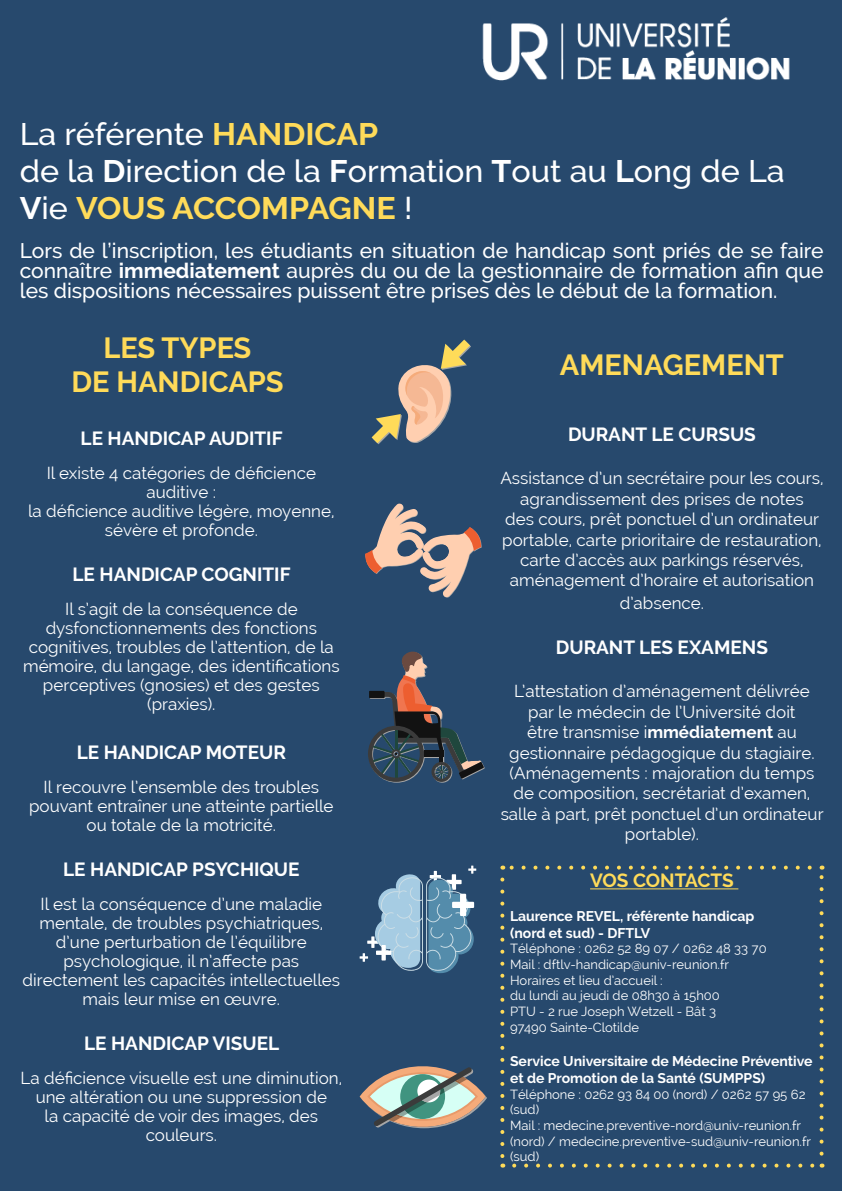
<style>
.page{position:relative;width:842px;height:1191px;background:#27496d}
.page>*{position:absolute;margin:0;border:0;box-sizing:border-box;transform-origin:0 0}
.t1{font:500 31px/37.2px "Raleway";color:#fff;scale:1.04 1}
.t2{font:700 29px "Raleway";color:#ffdb59}
.t3{font:500 21px/20px "Raleway";color:#fff;text-align:justify}
.t4{font:700 19px "Raleway";color:#fff}
.t5{font:700 19px "Raleway";letter-spacing:-.005em;color:#ffdb59}
.t6{font:17px/19px "Raleway";color:#fff;text-align:center}
.t7{font:700 14px/16.8px "Raleway";color:#fff}
.t8{font:13px/15.6px "Raleway";color:#fff}
.s1{font-weight:700;color:#ffdb59}
.s2{font-weight:700}
</style>
<div class="page">
<svg style="left:360px;top:1066px;width:127px;height:63px"></svg>
<svg style="left:372px;top:339px;width:99px;height:105px"></svg>
<svg style="left:365px;top:503px;width:117px;height:94px"></svg>
<svg style="left:368px;top:651px;width:117px;height:131px"></svg>
<hr style="left:590px;top:888px;width:148px;height:1px;background:#ffdb59">
<svg style="left:500px;top:879px;width:4px;height:288px"></svg>
<svg style="left:514px;top:1163px;width:308px;height:4px"></svg>
<svg style="left:819px;top:865px;width:4px;height:288px"></svg>
<svg style="left:502px;top:865px;width:308px;height:4px"></svg>
<img style="left:482px;top:17px;width:308px;height:64px">
<svg style="left:360px;top:865px;width:116px;height:108px"></svg>
<p class="t1" style="left:20px;top:115px;width:346px">La référente <span class="s1">HANDICAP</span></p>
<p class="t1" style="left:20px;top:152px;width:737px">de la <span class="s2">D</span>irection de la <span class="s2">F</span>ormation <span class="s2">T</span>out au <span class="s2">L</span>ong de La<br><span class="s2">V</span>ie <span class="s1">VOUS ACCOMPAGNE</span> !</p>
<p class="t3" style="left:20px;top:241px;width:805px">Lors de l’inscription, les étudiants en situation de handicap sont priés de se faire connaître <span class="s2">immediatement</span> auprès du ou de la gestionnaire de formation afin que les dispositions nécessaires puissent être prises dès le début de la formation.</p>
<p class="t2" style="left:104px;top:331px;width:149px">LES TYPES</p>
<p class="t2" style="left:71px;top:366px;width:214px">DE HANDICAPS</p>
<p class="t4" style="left:81px;top:427px;width:204px">LE HANDICAP AUDITIF</p>
<p class="t6" style="left:47px;top:463px;width:271px">Il existe 4 catégories de déficience auditive :</p>
<p class="t6" style="left:28px;top:501px;width:308px">la déficience auditive légère, moyenne, sévère et profonde.</p>
<p class="t4" style="left:73px;top:563px;width:220px">LE HANDICAP COGNITIF</p>
<p class="t6" style="left:23px;top:599px;width:318px">Il s’agit de la conséquence de dysfonctionnements des fonctions cognitives, troubles de l’attention, de la mémoire, du langage, des identifications perceptives (gnosies) et des gestes (praxies).</p>
<p class="t4" style="left:77px;top:741px;width:211px">LE HANDICAP MOTEUR</p>
<p class="t6" style="left:29px;top:777px;width:306px">Il recouvre l’ensemble des troubles pouvant entraîner une atteinte partielle ou totale de la motricité.</p>
<p class="t4" style="left:63px;top:858px;width:238px">LE HANDICAP PSYCHIQUE</p>
<p class="t6" style="left:23px;top:894px;width:319px">Il est la conséquence d’une maladie mentale, de troubles psychiatriques, d’une perturbation de l’équilibre psychologique, il n’affecte pas directement les capacités intellectuelles mais leur mise en œuvre.</p>
<p class="t4" style="left:84px;top:1032px;width:197px">LE HANDICAP VISUEL</p>
<p class="t6" style="left:20px;top:1068px;width:323px">La déficience visuelle est une diminution, une altération ou une suppression de<br>la capacité de voir des images, des couleurs.</p>
<p class="t2" style="left:560px;top:348px;width:225px">AMENAGEMENT</p>
<p class="t4" style="left:568px;top:423px;width:189px">DURANT LE CURSUS</p>
<p class="t6" style="left:500px;top:468px;width:325px;line-height:20.4px">Assistance d’un secrétaire pour les cours, agrandissement des prises de notes<br>des cours, prêt ponctuel d’un ordinateur portable, carte prioritaire de restauration, carte d’accès aux parkings réservés, aménagement d’horaire et autorisation</p>
<p class="t6" style="left:620px;top:593px;width:86px">d’absence.</p>
<p class="t4" style="left:556px;top:636px;width:214px">DURANT LES EXAMENS</p>
<p class="t6" style="left:509px;top:681px;width:307px;line-height:20.4px">L’attestation d’aménagement délivrée par le médecin de l’Université doit<br>être transmise i<span class="s2">mmédiatement</span> au gestionnaire pédagogique du stagiaire.</p>
<p class="t6" style="left:501px;top:763px;width:324px;line-height:20.4px">(Aménagements : majoration du temps de composition, secrétariat d’examen, salle à part, prêt ponctuel d’un ordinateur portable).</p>
<p class="t5" style="left:590px;top:870px;width:145px">VOS CONTACTS</p>
<p class="t7" style="left:510px;top:907px;width:246px">Laurence REVEL, référente handicap</p>
<p class="t7" style="left:510px;top:924px;width:142px">(nord et sud) - DFTLV</p>
<p class="t8" style="left:510px;top:941px;width:258px">Téléphone : 0262 52 89 07 / 0262 48 33 70</p>
<p class="t8" style="left:510px;top:956px;width:220px">Mail : dftlv-handicap@univ-reunion.fr</p>
<p class="t8" style="left:510px;top:972px;width:154px">Horaires et lieu d’accueil :</p>
<p class="t8" style="left:510px;top:988px;width:211px">du lundi au jeudi de 08h30 à 15h00</p>
<p class="t8" style="left:510px;top:1003px;width:207px">PTU - 2 rue Joseph Wetzell - Bât 3</p>
<p class="t8" style="left:510px;top:1019px;width:131px">97490 Sainte-Clotilde</p>
<p class="t7" style="left:510px;top:1053px;width:304px">Service Universitaire de Médecine Préventive et de Promotion de la Santé (SUMPPS)</p>
<p class="t8" style="left:510px;top:1086px;width:297px">Téléphone : 0262 93 84 00 (nord) / 0262 57 95 62 (sud)</p>
<p class="t8" style="left:510px;top:1117px;width:302px">Mail : medecine.preventive-nord@univ-reunion.fr (nord) / medecine.preventive-sud@univ-reunion.fr (sud)</p>
</div>
